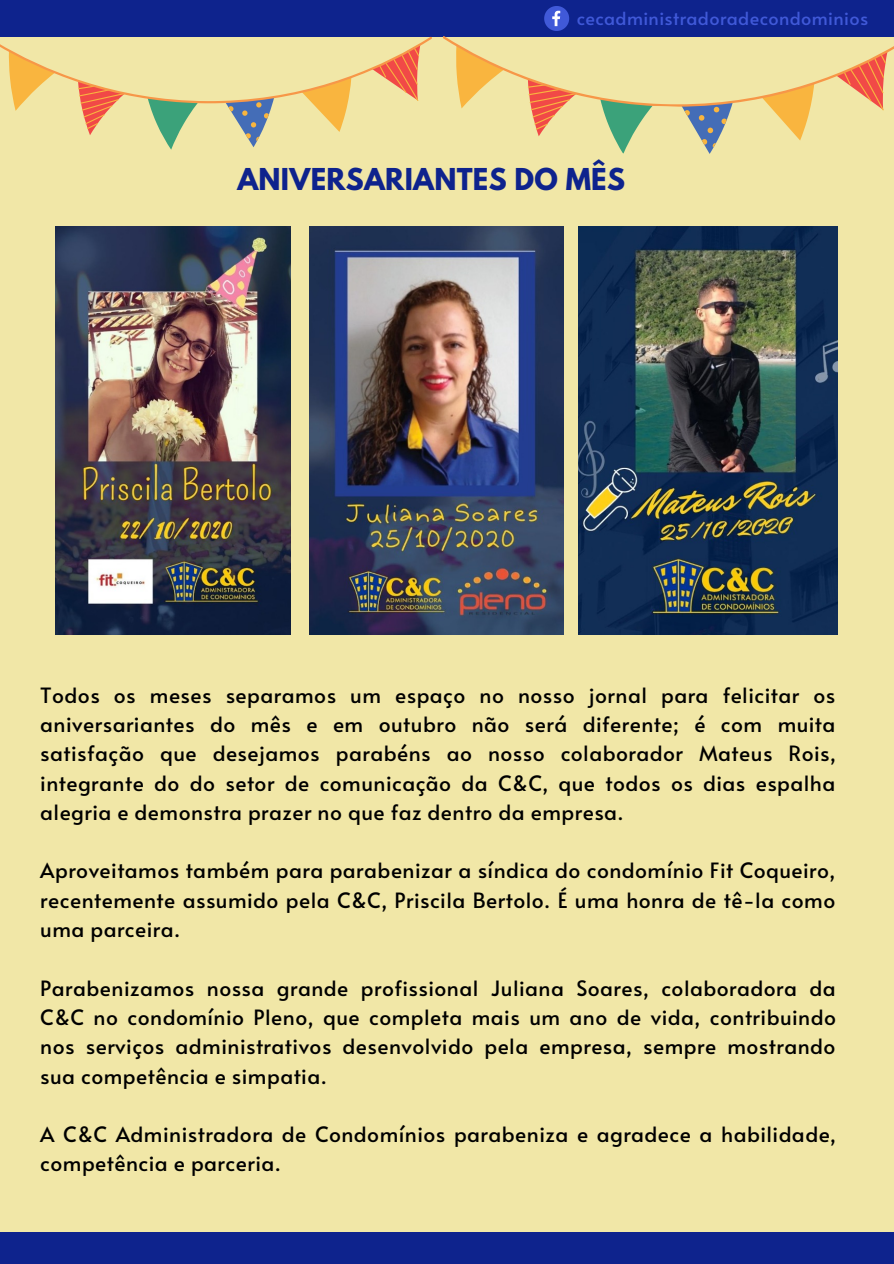
<style>
.page{position:relative;width:894px;height:1264px;background:#fff}
.page>*{position:absolute;margin:0;border:0;box-sizing:border-box;transform-origin:0 0}
.t1{font:700 26.7px "League Spartan";letter-spacing:.01em;color:#0e238d}
.t2{font:21px/29.2px "Alata";letter-spacing:.02em;color:#000;text-align:justify}
.t3{font:18px "Alata";letter-spacing:.02em;color:#4059d8}
</style>
<div class="page">
<div style="left:0;top:1230px;width:893px;height:33px;background:#0e238d"></div>
<div style="left:0;top:0;width:893px;height:37px;background:#0e238d"></div>
<div style="left:0;top:37px;width:893px;height:1194px;background:#f1e7a7"></div>
<svg style="left:0;top:37px;width:431px;height:112px"></svg>
<svg style="left:443px;top:6px;width:450px;height:148px"></svg>
<img style="left:309px;top:227px;width:254px;height:407px">
<img style="left:579px;top:227px;width:257px;height:407px">
<img style="left:55px;top:227px;width:235px;height:407px">
<p class="t3" style="left:576px;top:5px;width:293px">cecadministradoradecondominios</p>
<p class="t1" style="left:237px;top:166px;width:389px">ANIVERSARIANTES DO MÊS</p>
<p class="t2" style="left:40px;top:679px;width:797px">Todos os meses separamos um espaço no nosso jornal para felicitar os aniversariantes do mês e em outubro não será diferente; é com muita satisfação que desejamos parabéns ao nosso colaborador Mateus Rois, integrante do do setor de comunicação da C&amp;C, que todos os dias espalha alegria e demonstra prazer no que faz dentro da empresa.</p>
<p class="t2" style="left:40px;top:855px;width:796px">Aproveitamos também para parabenizar a síndica do condomínio Fit Coqueiro, recentemente assumido pela C&amp;C, Priscila Bertolo. É uma honra de tê-la como uma parceira.</p>
<p class="t2" style="left:40px;top:972px;width:797px">Parabenizamos nossa grande profissional Juliana Soares, colaboradora da C&amp;C no condomínio Pleno, que completa mais um ano de vida, contribuindo nos serviços administrativos desenvolvido pela empresa, sempre mostrando sua competência e simpatia.</p>
<p class="t2" style="left:40px;top:1118px;width:797px">A C&amp;C Administradora de Condomínios parabeniza e agradece a habilidade, competência e parceria.</p>
</div>
